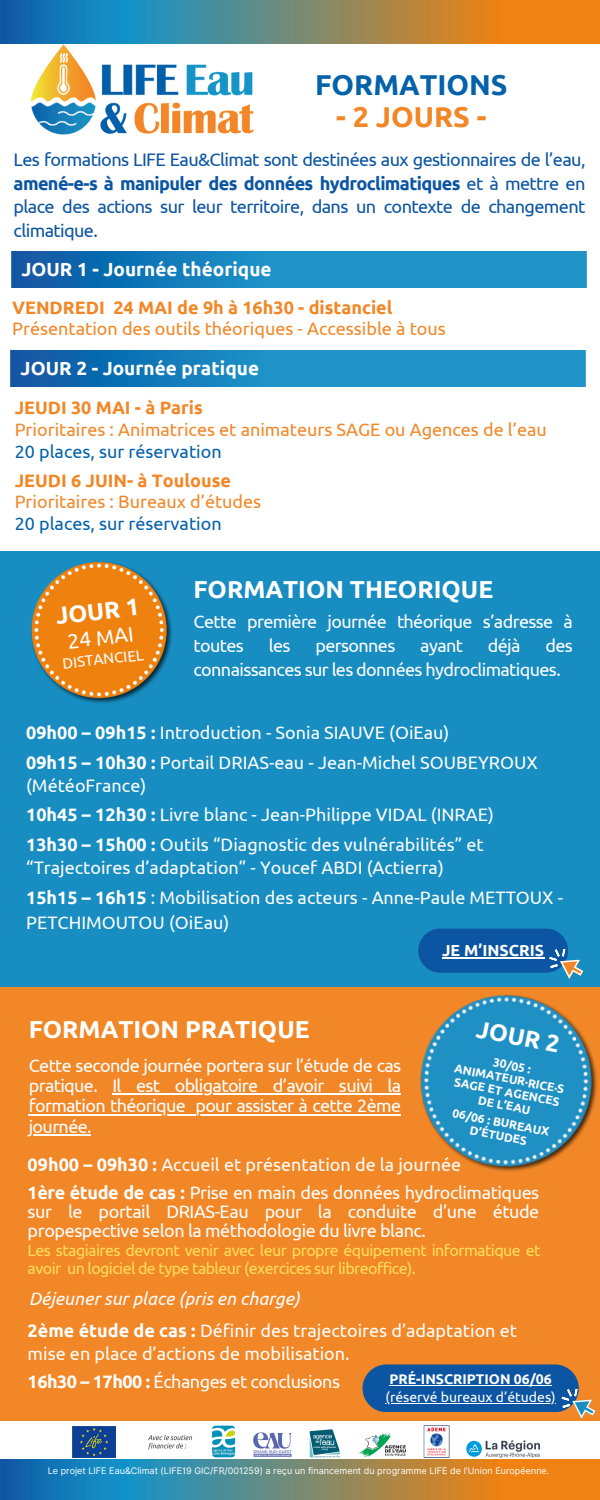
<style>
.page{position:relative;width:600px;height:1500px;background:#fff}
.page>*{position:absolute;margin:0;border:0;box-sizing:border-box;transform-origin:0 0}
.t1{font:700 28.7px "Ubuntu";color:#0462ab}
.t2{font:700 28.7px "Ubuntu";color:#f28727}
.t3{font:700 24.6px "Ubuntu";color:#fff}
.t4{font:700 24px "Ubuntu";color:#fff}
.t5{font:21px "Ubuntu";color:#fff}
.t6{font:700 19px "Ubuntu";color:#fff}
.t7{font:18.1px/23.8px "Ubuntu";letter-spacing:-.035em;color:#0c55a2;text-align:justify}
.t8{font:18px/23.2px "Ubuntu";color:#fff}
.t9{font:18px/21.8px "Ubuntu";color:#f28727}
.t10{font:18px/24px "Ubuntu";letter-spacing:-.035em;color:#fff}
.t11{font:18px "Ubuntu";letter-spacing:-.025em;color:#fff}
.t12{font:italic 18px "Ubuntu";color:#fff}
.t13{font:16px/18px "Ubuntu";letter-spacing:-.035em;color:#ffde59}
.t14{font:700 16px "Ubuntu";color:#fff}
.t15{font:15px "Ubuntu";color:#fff}
.t16{font:14px "Ubuntu";color:#fff}
.t17{font:700 14px "Ubuntu";color:#fff}
.t18{font:700 12px/13.3px "Ubuntu";color:#fff;text-align:center}
.t19{font:9.1px "Inter";color:#fff}
.s1{font-weight:700}
.s2{color:#0462ab}
</style>
<div class="page">
<img style="left:0;top:0;width:600px;height:44px">
<img style="left:25px;top:37px;width:237px;height:98px">
<div style="left:0;top:985px;width:600px;height:482px;background:#f28727"></div>
<div style="left:0;top:1422px;width:600px;height:38px;background:#fff"></div>
<img style="left:0;top:1460px;width:600px;height:40px">
<img style="left:72px;top:1426px;width:44px;height:32px">
<img style="left:148px;top:1425px;width:392px;height:32px">
<img style="left:12px;top:252px;width:575px;height:35px">
<img style="left:11px;top:351px;width:575px;height:35px">
<div style="left:0;top:551px;width:600px;height:435px;background:#178dc2"></div>
<img style="left:31px;top:561px;width:141px;height:142px">
<div style="left:418px;top:929px;width:150px;height:44px;background:#0c55a2;border-radius:22px"></div>
<hr style="left:442px;top:957px;width:102px;height:2px;background:#fff">
<hr style="left:112px;top:1094px;width:289px;height:1px;background:#fff">
<hr style="left:29px;top:1114px;width:156px;height:1px;background:#fff">
<hr style="left:195px;top:1114px;width:206px;height:1px;background:#fff">
<hr style="left:29px;top:1134px;width:62px;height:2px;background:#fff">
<img style="left:411px;top:968px;width:189px;height:204px">
<div style="left:362px;top:1364px;width:217px;height:48px;background:#0c55a2;border-radius:24px"></div>
<hr style="left:389px;top:1385px;width:163px;height:1px;background:#fff">
<hr style="left:385px;top:1403px;width:171px;height:1px;background:#fff">
<svg style="left:549px;top:949px;width:34px;height:30px"></svg>
<svg style="left:561px;top:1388px;width:35px;height:31px"></svg>
<p class="t1" style="left:315px;top:69px;width:194px">FORMATIONS</p>
<p class="t2" style="left:336px;top:100px;width:152px">- 2 JOURS -</p>
<h2 class="t7" style="left:14px;top:147px;width:573px">Les formations LIFE Eau&amp;Climat sont destinées aux gestionnaires de l’eau, <span class="s1">amené-e-s à manipuler des données hydroclimatiques</span> et à mettre en place des actions sur leur territoire, dans un contexte de changement climatique.</h2>
<h4 class="t6" style="left:21px;top:258px;width:252px">JOUR 1 - Journée théorique</h4>
<h2 class="t9" style="left:12px;top:297px;width:435px;line-height:21px"><span class="s1">VENDREDI 24 MAI de 9h à 16h30 - distanciel<br></span>Présentation des outils théoriques - Accessible à tous</h2>
<p class="t6" style="left:21px;top:357px;width:240px">JOUR 2 - Journée pratique</p>
<p class="t9" style="left:15px;top:396px;width:534px"><span class="s1">JEUDI 30 MAI - à Paris<br></span>Prioritaires : Animatrices et animateurs SAGE ou Agences de l’eau<br><span class="s2">20 places, sur réservation</span></p>
<p class="t9" style="left:15px;top:469px;width:248px"><span class="s1">JEUDI 6 JUIN- à Toulouse<br></span>Prioritaires : Bureaux d’études<br><span class="s2">20 places, sur réservation</span></p>
<p class="t4" style="left:54px;top:602px;width:86px;rotate:-7deg">JOUR 1</p>
<p class="t5" style="left:66px;top:630px;width:68px;rotate:-7deg">24 MAI</p>
<p class="t15" style="left:61px;top:655px;width:83px;rotate:-7deg">DISTANCIEL</p>
<p class="t3" style="left:194px;top:575px;width:301px">FORMATION THEORIQUE</p>
<h4 class="t10" style="left:194px;top:609px;width:381px">Cette première journée théorique s’adresse à toutes</h4>
<h4 class="t10" style="left:194px;top:633px;width:381px;text-indent:352px">des connaissances sur les données hydroclimatiques.</h4>
<h4 class="t8" style="left:269px;top:633px;width:23px">les</h4>
<h4 class="t10" style="left:315px;top:633px;width:81px">personnes</h4>
<h4 class="t8" style="left:420px;top:633px;width:44px">ayant</h4>
<h4 class="t8" style="left:488px;top:633px;width:34px">déjà</h4>
<h4 class="t8" style="left:26px;top:721px;width:425px"><span class="s1">09h00 – 09h15 :</span> Introduction - Sonia SIAUVE (OiEau)</h4>
<h4 class="t8" style="left:26px;top:750px;width:513px"><span class="s1">09h15 – 10h30 :</span> Portail DRIAS-eau - Jean-Michel SOUBEYROUX (MétéoFrance)</h4>
<p class="t8" style="left:26px;top:803px;width:469px"><span class="s1">10h45 – 12h30 :</span> Livre blanc - Jean-Philippe VIDAL (INRAE)</p>
<h4 class="t8" style="left:26px;top:833px;width:459px"><span class="s1">13h30 – 15h00 :</span> Outils “Diagnostic des vulnérabilités” et “Trajectoires d’adaptation” - Youcef ABDI (Actierra)</h4>
<h4 class="t8" style="left:26px;top:885px;width:538px;line-height:24.8px"><span class="s1">15h15 – 16h15</span> : Mobilisation des acteurs - Anne-Paule METTOUX -<br>PETCHIMOUTOU (OiEau)</h4>
<p class="t3" style="left:29px;top:1015px;width:282px">FORMATION PRATIQUE</p>
<p class="t10" style="left:29px;top:1055px;width:374px;line-height:20.2px">Cette seconde journée portera sur l’étude de cas pratique.</p>
<h2 class="t10" style="left:112px;top:1073px;width:290px">Il est obligatoire d’avoir suivi la</h2>
<h6 class="t10" style="left:29px;top:1094px;width:159px">formation théorique</h6>
<h4 class="t10" style="left:195px;top:1094px;width:207px">pour assister à cette 2ème</h4>
<h4 class="t10" style="left:29px;top:1114px;width:64px">journée.</h4>
<h4 class="t14" style="left:442px;top:941px;width:104px">JE M’INSCRIS</h4>
<h4 class="t4" style="left:480px;top:1015px;width:86px;rotate:11deg">JOUR 2</h4>
<h4 class="t18" style="left:456px;top:1061px;width:113px;rotate:11deg">ANIMATEUR·RICE·S</h4>
<h4 class="t18" style="left:495px;top:1055px;width:40px;rotate:11deg">30/05 :</h4>
<h4 class="t18" style="left:456px;top:1075px;width:109px;rotate:11deg">SAGE ET AGENCES<br>DE L’EAU</h4>
<h4 class="t18" style="left:454px;top:1106px;width:100px;rotate:11deg">06/06 : BUREAUX<br>D’ÉTUDES</h4>
<p class="t8" style="left:28px;top:1153px;width:435px"><span class="s1">09h00 – 09h30 :</span> Accueil et présentation de la journée</p>
<p class="t8" style="left:28px;top:1183px;width:513px;line-height:18.8px;text-align:justify"><span class="s1">1ère étude de cas :</span> Prise en main des données hydroclimatiques sur le portail DRIAS-Eau pour la conduite d’une étude propespective selon la méthodologie du livre blanc.</p>
<p class="t13" style="left:28px;top:1241px;width:514px">Les stagiaires devront venir avec leur propre équipement informatique et avoir un logiciel de type tableur (exercices sur libreoffice).</p>
<p class="t12" style="left:29px;top:1289px;width:273px">Déjeuner sur place (pris en charge)</p>
<p class="t8" style="left:28px;top:1319px;width:491px"><span class="s1">2ème étude de cas :</span> Définir des trajectoires d’adaptation et mise en place d’actions de mobilisation.</p>
<p class="t11" style="left:28px;top:1372px;width:314px"><span class="s1">16h30 – 17h00 :</span> Échanges et conclusions</p>
<p class="t17" style="left:389px;top:1371px;width:164px">PRÉ-INSCRIPTION 06/06</p>
<h5 class="t16" style="left:385px;top:1389px;width:172px">(réservé bureaux d’études)</h5>
<h3 class="t19" style="left:48px;top:1465px;width:503px">Le projet LIFE Eau&amp;Climat (LIFE19 GIC/FR/001259) a reçu un financement du programme LIFE de l'Union Européenne.</h3>
</div>
